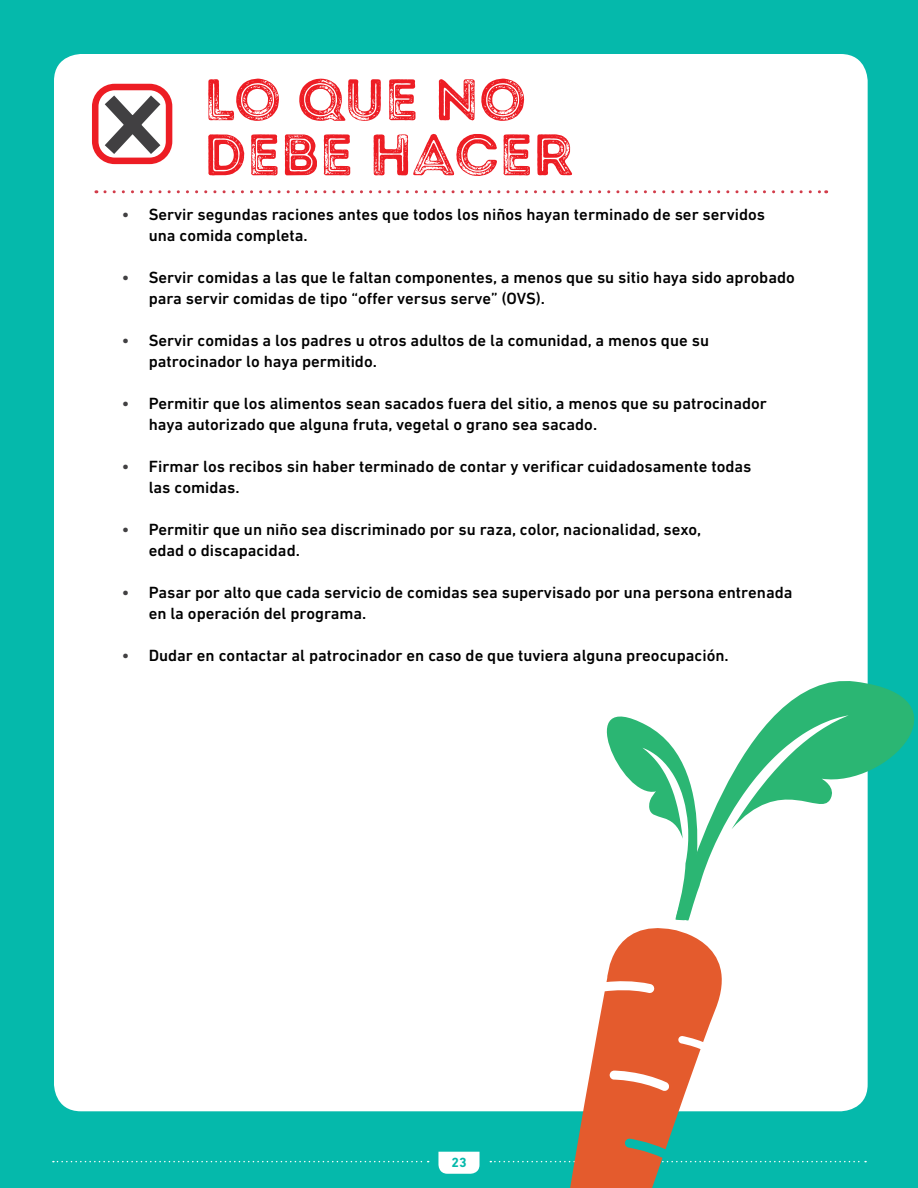
<style>
.page{position:relative;width:918px;height:1188px;background:#05b9ab}
.page>*{position:absolute;margin:0;border:0;box-sizing:border-box;transform-origin:0 0}
.t1{font:58.35px/55.1px "Intro Rust G Base 2 Line";color:#ed1d24}
.t2{font:500 16.5px/21px "DIN Next LT Pro";color:#000}
.t3{font:700 13.5px "DIN Next LT Pro";color:#05b9ab}
.s1{color:#414042}
</style>
<div class="page">
<div style="left:54px;top:54px;width:814px;height:1057px;background:#fff;border-radius:27px"></div>
<svg style="left:105px;top:190px;width:722px;height:3px"></svg>
<svg style="left:92px;top:83px;width:81px;height:82px"></svg>
<svg style="left:438px;top:1152px;width:42px;height:22px"></svg>
<svg style="left:490px;top:1161px;width:376px;height:1px"></svg>
<svg style="left:53px;top:1161px;width:376px;height:1px"></svg>
<svg style="left:532px;top:928px;width:210px;height:260px"></svg>
<svg style="left:727px;top:667px;width:188px;height:254px"></svg>
<svg style="left:606px;top:716px;width:121px;height:205px"></svg>
<h2 class="t1" style="left:204px;top:73px;width:371px">LO QUE NO<br>DEBE HACER</h2>
<p class="t2" style="left:149px;top:204px;width:618px;text-indent:-27px"><span class="s1">•</span> Servir segundas raciones antes que todos los niños hayan terminado de ser servidos una comida completa.</p>
<p class="t2" style="left:149px;top:267px;width:648px;text-indent:-27px"><span class="s1">•</span> Servir comidas a las que le faltan componentes, a menos que su sitio haya sido aprobado para servir comidas de tipo “offer versus serve” (OVS).</p>
<p class="t2" style="left:149px;top:330px;width:562px;text-indent:-27px"><span class="s1">•</span> Servir comidas a los padres u otros adultos de la comunidad, a menos que su patrocinador lo haya permitido.</p>
<p class="t2" style="left:149px;top:393px;width:620px;text-indent:-27px"><span class="s1">•</span> Permitir que los alimentos sean sacados fuera del sitio, a menos que su patrocinador haya autorizado que alguna fruta, vegetal o grano sea sacado.</p>
<p class="t2" style="left:149px;top:456px;width:604px;text-indent:-27px"><span class="s1">•</span> Firmar los recibos sin haber terminado de contar y verificar cuidadosamente todas las comidas.</p>
<p class="t2" style="left:149px;top:519px;width:554px;text-indent:-27px"><span class="s1">•</span> Permitir que un niño sea discriminado por su raza, color, nacionalidad, sexo, edad o discapacidad.</p>
<p class="t2" style="left:149px;top:582px;width:645px;text-indent:-27px"><span class="s1">•</span> Pasar por alto que cada servicio de comidas sea supervisado por una persona entrenada en la operación del programa.</p>
<p class="t2" style="left:122px;top:645px;width:609px"><span class="s1">•</span> Dudar en contactar al patrocinador en caso de que tuviera alguna preocupación.</p>
<p class="t3" style="left:451px;top:1155px;width:17px">23</p>
</div>
